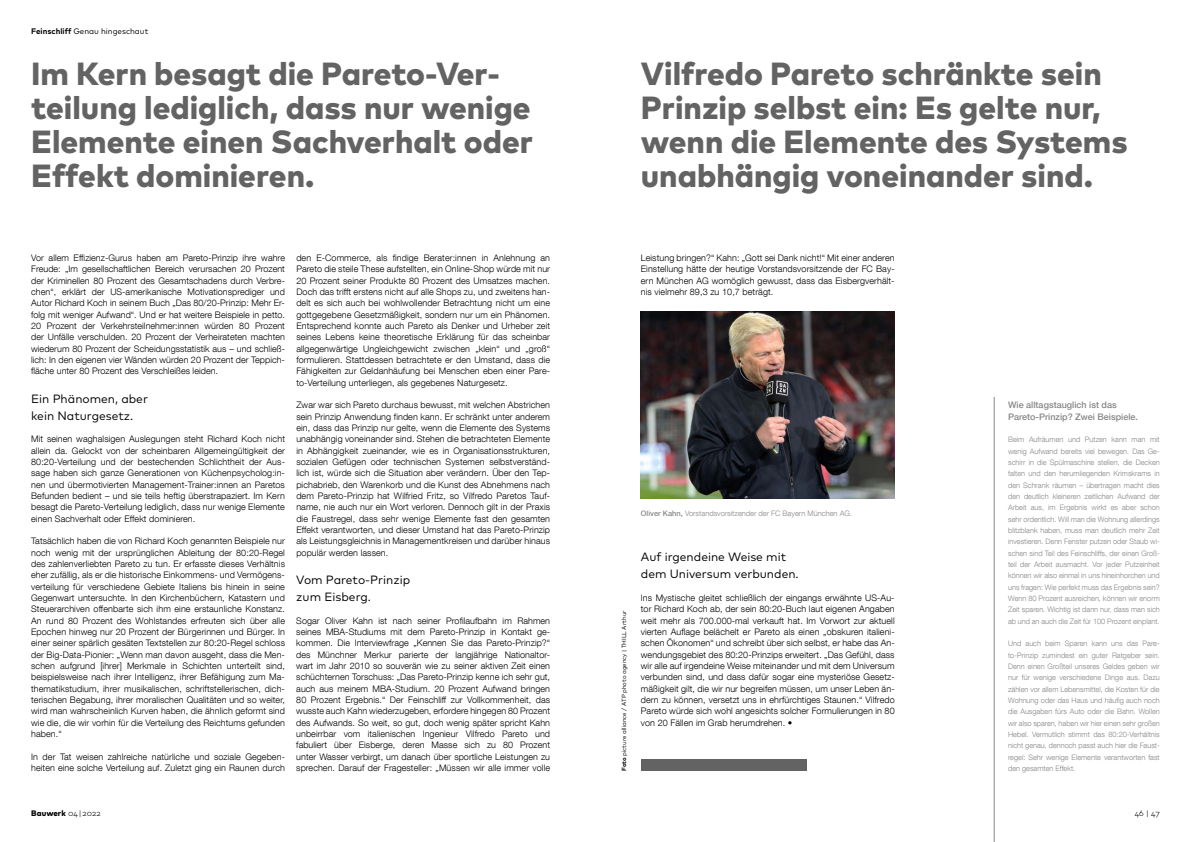
<style>
.page{position:relative;width:1191px;height:842px;background:#fff}
.page>*{position:absolute;margin:0;border:0;box-sizing:border-box;transform-origin:0 0}
.t1{font:800 32px/34px "Mark Pro";color:#646363}
.t2{font:12px/17px "Mark Pro";color:#000}
.t3{font:300 9px/11.3px "Helvetica Neue LT Com";letter-spacing:.01em;color:#000;text-align:justify}
.t4{font:500 9px/11.3px "Helvetica Neue LT Com";color:#878787}
.t5{font:8px "Mark Pro";color:#000}
.t6{font:800 8px "Mark Pro";letter-spacing:.01em;color:#000}
.t7{font:300 8px "Mark Pro";color:#000}
.t8{font:300 7.5px/11.3px "Helvetica Neue LT Com";color:#878787;text-align:justify}
.t9{font:6px "Mark Pro";color:#000}
.s1{font-weight:700}
.s2{font-weight:500}
.s3{font-weight:300}
</style>
<div class="page">
<div style="left:641px;top:760px;width:165px;height:11px;background:#646363"></div>
<hr style="left:994px;top:397px;width:1px;height:445px;background:#878787">
<img style="left:641px;top:312px;width:253px;height:187px">
<p class="t5" style="left:31px;top:25px;width:119px"><span class="s1">Feinschliff</span> Genau hingeschaut</p>
<h1 class="t1" style="left:31px;top:54px;width:503px">Im Kern besagt die Pareto-Ver&shy;teilung lediglich, dass nur wenige<br>Elemente einen Sachverhalt oder<br>Effekt dominieren.</h1>
<h1 class="t1" style="left:641px;top:54px;width:488px">Vilfredo Pareto schränkte sein<br>Prinzip selbst ein: Es gelte nur, wenn die Elemente des Systems unabhängig voneinander sind.</h1>
<p class="t3" style="left:31px;top:252px;width:255px">Vor allem Effizienz-Gurus haben am Pareto-Prinzip ihre wahre Freude: „Im gesellschaftlichen Bereich verursachen 20 Prozent der Kriminellen 80 Prozent des Gesamtschadens durch Verbre&shy;chen“, erklärt der US-amerikanische Motivationsprediger und Autor Richard Koch in seinem Buch „Das 80/20-Prinzip: Mehr Er&shy;folg mit weniger Aufwand“. Und er hat weitere Beispiele in petto.<br>20 Prozent der Verkehrsteilnehmer:innen würden 80 Prozent der Unfälle verschulden. 20 Prozent der Verheirateten machten wiederum 80 Prozent der Scheidungsstatistik aus – und schließ&shy;lich: In den eigenen vier Wänden würden 20 Prozent der Teppich&shy;fläche unter 80 Prozent des Verschleißes leiden.</p>
<h2 class="t2" style="left:31px;top:389px;width:118px">Ein Phänomen, aber kein Naturgesetz.</h2>
<p class="t3" style="left:31px;top:433px;width:255px">Mit seinen waghalsigen Auslegungen steht Richard Koch nicht allein da. Gelockt von der scheinbaren Allgemeingültigkeit der 80:20-Verteilung und der bestechenden Schlichtheit der Aus&shy;sage haben sich ganze Generationen von Küchenpsycholog:in&shy;nen und übermotivierten Management-Trainer:innen an Paretos Befunden bedient – und sie teils heftig überstrapaziert. Im Kern besagt die Pareto-Verteilung lediglich, dass nur wenige Elemente einen Sachverhalt oder Effekt dominieren.</p>
<p class="t3" style="left:31px;top:535px;width:255px">Tatsächlich haben die von Richard Koch genannten Beispiele nur noch wenig mit der ursprünglichen Ableitung der 80:20-Regel des zahlenverliebten Pareto zu tun. Er erfasste dieses Verhältnis eher zufällig, als er die historische Einkommens- und Vermögens&shy;verteilung für verschiedene Gebiete Italiens bis hinein in seine Gegenwart untersuchte. In den Kirchenbüchern, Katastern und Steuerarchiven offenbarte sich ihm eine erstaunliche Konstanz.<br>An rund 80 Prozent des Wohlstandes erfreuten sich über alle Epochen hinweg nur 20 Prozent der Bürgerinnen und Bürger. In einer seiner spärlich gesäten Textstellen zur 80:20-Regel schloss der Big-Data-Pionier: „Wenn man davon ausgeht, dass die Men&shy;schen aufgrund [ihrer] Merkmale in Schichten unterteilt sind, beispielsweise nach ihrer Intelligenz, ihrer Befähigung zum Ma&shy;thematikstudium, ihrer musikalischen, schriftstellerischen, dich&shy;terischen Begabung, ihrer moralischen Qualitäten und so weiter, wird man wahrscheinlich Kurven haben, die ähnlich geformt sind wie die, die wir vorhin für die Verteilung des Reichtums gefunden haben.“</p>
<p class="t3" style="left:31px;top:751px;width:255px">In der Tat weisen zahlreiche natürliche und soziale Gegeben&shy;heiten eine solche Verteilung auf. Zuletzt ging ein Raunen durch</p>
<p class="t3" style="left:296px;top:252px;width:255px">den E-Commerce, als findige Berater:innen in Anlehnung an Pareto die steile These aufstellten, ein Online-Shop würde mit nur 20 Prozent seiner Produkte 80 Prozent des Umsatzes machen.<br>Doch das trifft erstens nicht auf alle Shops zu, und zweitens han&shy;delt es sich auch bei wohlwollender Betrachtung nicht um eine gottgegebene Gesetzmäßigkeit, sondern nur um ein Phänomen.<br>Entsprechend konnte auch Pareto als Denker und Urheber zeit seines Lebens keine theoretische Erklärung für das scheinbar allgegenwärtige Ungleichgewicht zwischen „klein“ und „groß“ formulieren. Stattdessen betrachtete er den Umstand, dass die Fähigkeiten zur Geldanhäufung bei Menschen eben einer Pare&shy;to-Verteilung unterliegen, als gegebenes Naturgesetz.</p>
<p class="t3" style="left:296px;top:399px;width:255px">Zwar war sich Pareto durchaus bewusst, mit welchen Abstrichen sein Prinzip Anwendung finden kann. Er schränkt unter anderem ein, dass das Prinzip nur gelte, wenn die Elemente des Systems unabhängig voneinander sind. Stehen die betrachteten Elemente in Abhängigkeit zueinander, wie es in Organisationsstrukturen, sozialen Gefügen oder technischen Systemen selbstverständ&shy;lich ist, würde sich die Situation aber verändern. Über den Tep&shy;pichabrieb, den Warenkorb und die Kunst des Abnehmens nach dem Pareto-Prinzip hat Wilfried Fritz, so Vilfredo Paretos Tauf&shy;name, nie auch nur ein Wort verloren. Dennoch gilt in der Praxis die Faustregel, dass sehr wenige Elemente fast den gesamten Effekt verantworten, und dieser Umstand hat das Pareto-Prinzip als Leistungsgleichnis in Managementkreisen und darüber hinaus populär werden lassen.</p>
<h2 class="t2" style="left:296px;top:570px;width:115px">Vom Pareto-Prinzip zum Eisberg.</h2>
<p class="t3" style="left:296px;top:615px;width:255px">Sogar Oliver Kahn ist nach seiner Profilaufbahn im Rahmen seines MBA-Studiums mit dem Pareto-Prinzip in Kontakt ge&shy;kommen. Die Interviewfrage „Kennen Sie das Pareto-Prinzip?“ des Münchner Merkur parierte der langjährige Nationaltor&shy;wart im Jahr 2010 so souverän wie zu seiner aktiven Zeit einen schüchternen Torschuss: „Das Pareto-Prinzip kenne ich sehr gut, auch aus meinem MBA-Studium. 20 Prozent Aufwand bringen 80 Prozent Ergebnis.“ Der Feinschliff zur Vollkommenheit, das wusste auch Kahn wiederzugeben, erfordere hingegen 80 Prozent des Aufwands. So weit, so gut, doch wenig später spricht Kahn unbeirrbar vom italienischen Ingenieur Vilfredo Pareto und fabuliert über Eisberge, deren Masse sich zu 80 Prozent unter Wasser verbirgt, um danach über sportliche Leistungen zu sprechen. Darauf der Fragesteller: „Müssen wir alle immer volle</p>
<p class="t3" style="left:641px;top:252px;width:255px">Leistung bringen?“ Kahn: „Gott sei Dank nicht!“ Mit einer anderen Einstellung hätte der heutige Vorstandsvorsitzende der FC Bay&shy;ern München AG womöglich gewusst, dass das Eisbergverhält&shy;nis vielmehr 89,3 zu 10,7 beträgt.</p>
<p class="t8" style="left:641px;top:507px;width:213px"><span class="s2">Oliver Kahn,</span> Vorstandsvorsitzender der FC Bayern München AG.</p>
<p class="t9" style="left:619px;top:771px;width:162px;rotate:-90deg"><span class="s1">Foto</span> picture alliance / ATP photo agency | THILL Arthur</p>
<h2 class="t2" style="left:641px;top:548px;width:159px">Auf irgendeine Weise mit dem Universum verbunden.</h2>
<p class="t3" style="left:641px;top:592px;width:255px">Ins Mystische gleitet schließlich der eingangs erwähnte US-Au&shy;tor Richard Koch ab, der sein 80:20-Buch laut eigenen Angaben weit mehr als 700.000-mal verkauft hat. Im Vorwort zur aktuell vierten Auflage belächelt er Pareto als einen „obskuren italieni&shy;schen Ökonomen“ und schreibt über sich selbst, er habe das An&shy;wendungsgebiet des 80:20-Prinzips erweitert. „Das Gefühl, dass wir alle auf irgendeine Weise miteinander und mit dem Universum verbunden sind, und dass dafür sogar eine mysteriöse Gesetz&shy;mäßigkeit gilt, die wir nur begreifen müssen, um unser Leben än&shy;dern zu können, versetzt uns in ehrfürchtiges Staunen.“ Vilfredo Pareto würde sich wohl angesichts solcher Formulierungen in 80 von 20 Fällen im Grab herumdrehen. •</p>
<p class="t4" style="left:1008px;top:399px;width:131px">Wie alltagstauglich ist das<br>Pareto-Prinzip? Zwei Beispiele.</p>
<p class="t8" style="left:1008px;top:434px;width:153px">Beim Aufräumen und Putzen kann man mit wenig Aufwand bereits viel bewegen. Das Ge&shy;schirr in die Spülmaschine stellen, die Decken falten und den herumliegenden Krimskrams in den Schrank räumen – übertragen macht dies den deutlich kleineren zeitlichen Aufwand der Arbeit aus, im Ergebnis wirkt es aber schon sehr ordentlich. Will man die Wohnung allerdings blitzblank haben, muss man deutlich mehr Zeit investieren. Denn Fenster putzen oder Staub wi&shy;schen sind Teil des Feinschliffs, der einen Groß&shy;teil der Arbeit ausmacht. Vor jeder Putzeinheit können wir also einmal in uns hineinhorchen und uns fragen: Wie perfekt muss das Ergebnis sein?<br>Wenn 80 Prozent ausreichen, können wir enorm Zeit sparen. Wichtig ist dann nur, dass man sich ab und an auch die Zeit für 100 Prozent einplant.</p>
<p class="t8" style="left:1008px;top:638px;width:153px">Und auch beim Sparen kann uns das Pare&shy;to-Prinzip zumindest ein guter Ratgeber sein.<br>Denn einen Großteil unseres Geldes geben wir nur für wenige verschiedene Dinge aus. Dazu zählen vor allem Lebensmittel, die Kosten für die Wohnung oder das Haus und häufig auch noch die Ausgaben fürs Auto oder die Bahn. Wollen wir also sparen, haben wir hier einen sehr großen Hebel. Vermutlich stimmt das 80:20-Verhältnis nicht genau, dennoch passt auch hier die Faust&shy;regel: Sehr wenige Elemente verantworten fast den gesamten Effekt.</p>
<p class="t6" style="left:31px;top:807px;width:71px">Bauwerk <span class="s3">04 | 2022</span></p>
<p class="t7" style="left:1134px;top:808px;width:27px">46 | 47</p>
</div>
